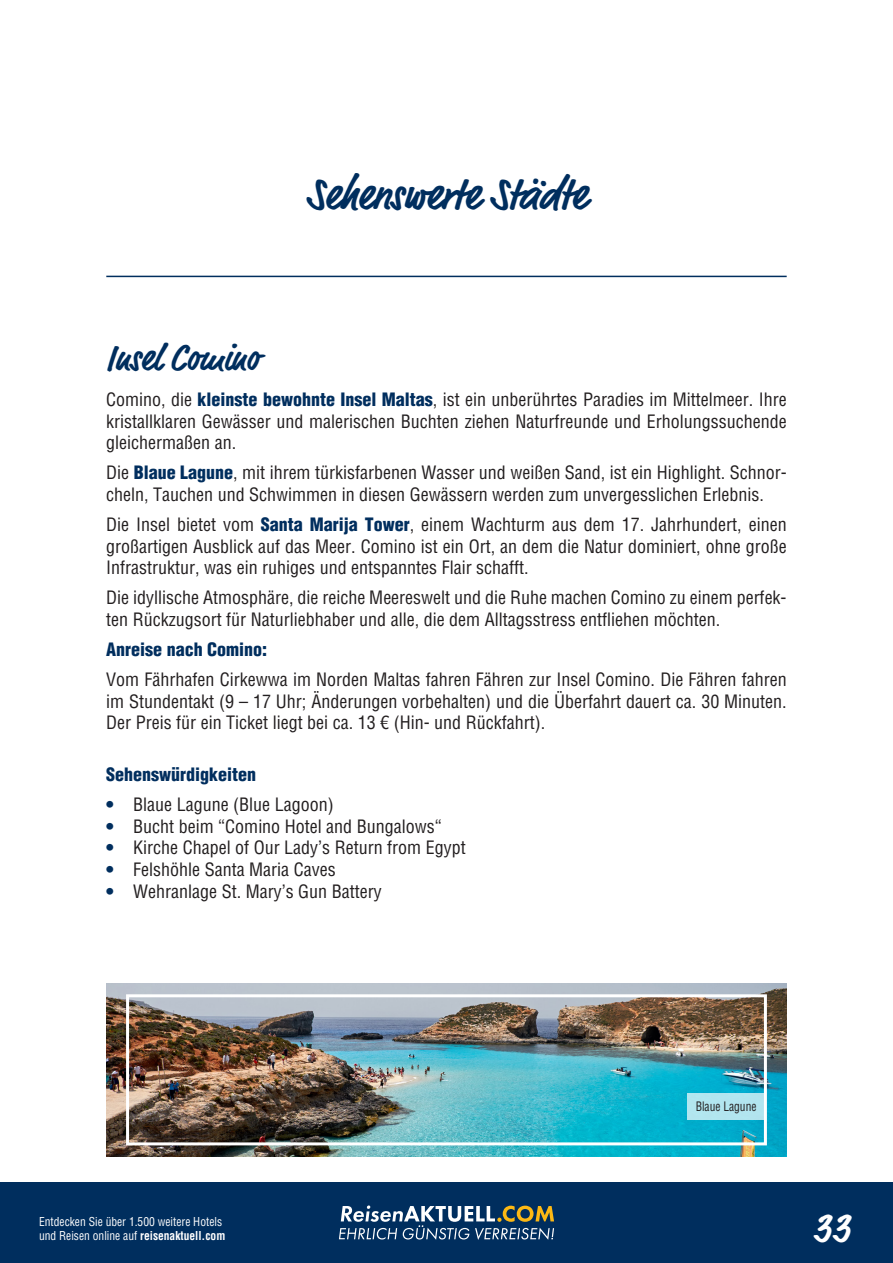
<style>
.page{position:relative;width:893px;height:1263px;background:#fff}
.page>*{position:absolute;margin:0;border:0;box-sizing:border-box;transform-origin:0 0}
.t1{font:700 45px "Market Pro";letter-spacing:-.005em;color:#002e5e;scale:.95 1}
.t2{font:700 42px "Market Pro";color:#fff}
.t3{font:700 37.5px "Market Pro";letter-spacing:-.005em;color:#002e5e;scale:.95 1}
.t4{font:condensed 18px/21.6px "Helvetica LT Std";color:#231f20;text-align:justify}
.t5{font:900 condensed 18px "Helvetica LT Std";color:#002e5e}
.t6{font:condensed 12.75px "Helvetica LT Std";color:#231f20;scale:.9 1}
.t7{font:condensed 12px/14.4px "Helvetica LT Std";color:#fff;scale:.96 1}
.s1{font-weight:900;color:#002e5e}
.s2{font-weight:700}
</style>
<div class="page">
<hr style="left:106px;top:276px;width:681px;height:1px;background:#002e5e">
<div style="left:0;top:1182px;width:893px;height:81px;background:#002e5e"></div>
<svg style="left:339px;top:1205px;width:215px;height:35px"></svg>
<img style="left:106px;top:983px;width:681px;height:174px">
<div style="left:126px;top:994px;width:641px;height:151px;border:3px solid #fff"></div>
<div style="left:687px;top:1093px;width:78px;height:26px;background:#b2e5ef"></div>
<h1 class="t1" style="left:306px;top:163px;width:297px">Sehenswerte Städte</h1>
<h3 class="t3" style="left:106px;top:332px;width:162px">Insel Comino</h3>
<p class="t4" style="left:106px;top:389px;width:682px">Comino, die <span class="s1">kleinste bewohnte Insel Maltas</span>, ist ein unberührtes Paradies im Mittelmeer. Ihre kristallklaren Gewässer und malerischen Buchten ziehen Naturfreunde und Erholungssuchende gleichermaßen an.</p>
<p class="t4" style="left:106px;top:462px;width:682px">Die <span class="s1">Blaue Lagune</span>, mit ihrem türkisfarbenen Wasser und weißen Sand, ist ein Highlight. Schnor&shy;cheln, Tauchen und Schwimmen in diesen Gewässern werden zum unvergesslichen Erlebnis.</p>
<p class="t4" style="left:106px;top:514px;width:682px">Die Insel bietet vom <span class="s1">Santa Marija Tower</span>, einem Wachturm aus dem 17. Jahrhundert, einen großartigen Ausblick auf das Meer. Comino ist ein Ort, an dem die Natur dominiert, ohne große Infrastruktur, was ein ruhiges und entspanntes Flair schafft.</p>
<p class="t4" style="left:106px;top:587px;width:682px">Die idyllische Atmosphäre, die reiche Meereswelt und die Ruhe machen Comino zu einem perfek&shy;ten Rückzugsort für Naturliebhaber und alle, die dem Alltagsstress entfliehen möchten.</p>
<p class="t5" style="left:106px;top:638px;width:163px">Anreise nach Comino:</p>
<p class="t4" style="left:106px;top:669px;width:682px">Vom Fährhafen Cirkewwa im Norden Maltas fahren Fähren zur Insel Comino. Die Fähren fahren im Stundentakt (9 – 17 Uhr; Änderungen vorbehalten) und die Überfahrt dauert ca. 30 Minuten.<br>Der Preis für ein Ticket liegt bei ca. 13 € (Hin- und Rückfahrt).</p>
<p class="t5" style="left:106px;top:763px;width:151px">Sehenswürdigkeiten</p>
<p class="t4" style="left:106px;top:794px;width:229px"><span class="s1">•</span> Blaue Lagune (Blue Lagoon)</p>
<p class="t4" style="left:106px;top:815px;width:337px"><span class="s1">•</span> Bucht beim “Comino Hotel and Bungalows“</p>
<p class="t4" style="left:106px;top:837px;width:361px"><span class="s1">•</span> Kirche Chapel of Our Lady’s Return from Egypt</p>
<p class="t4" style="left:106px;top:858px;width:231px"><span class="s1">•</span> Felshöhle Santa Maria Caves</p>
<p class="t4" style="left:106px;top:880px;width:277px"><span class="s1">•</span> Wehranlage St. Mary’s Gun Battery</p>
<p class="t6" style="left:696px;top:1098px;width:69px">Blaue Lagune</p>
<p class="t7" style="left:39px;top:1214px;width:195px">Entdecken Sie über 1.500 weitere Hotels und Reisen online auf <span class="s2">reisenaktuell.com</span></p>
<h2 class="t2" style="left:813px;top:1198px;width:39px">33</h2>
</div>
